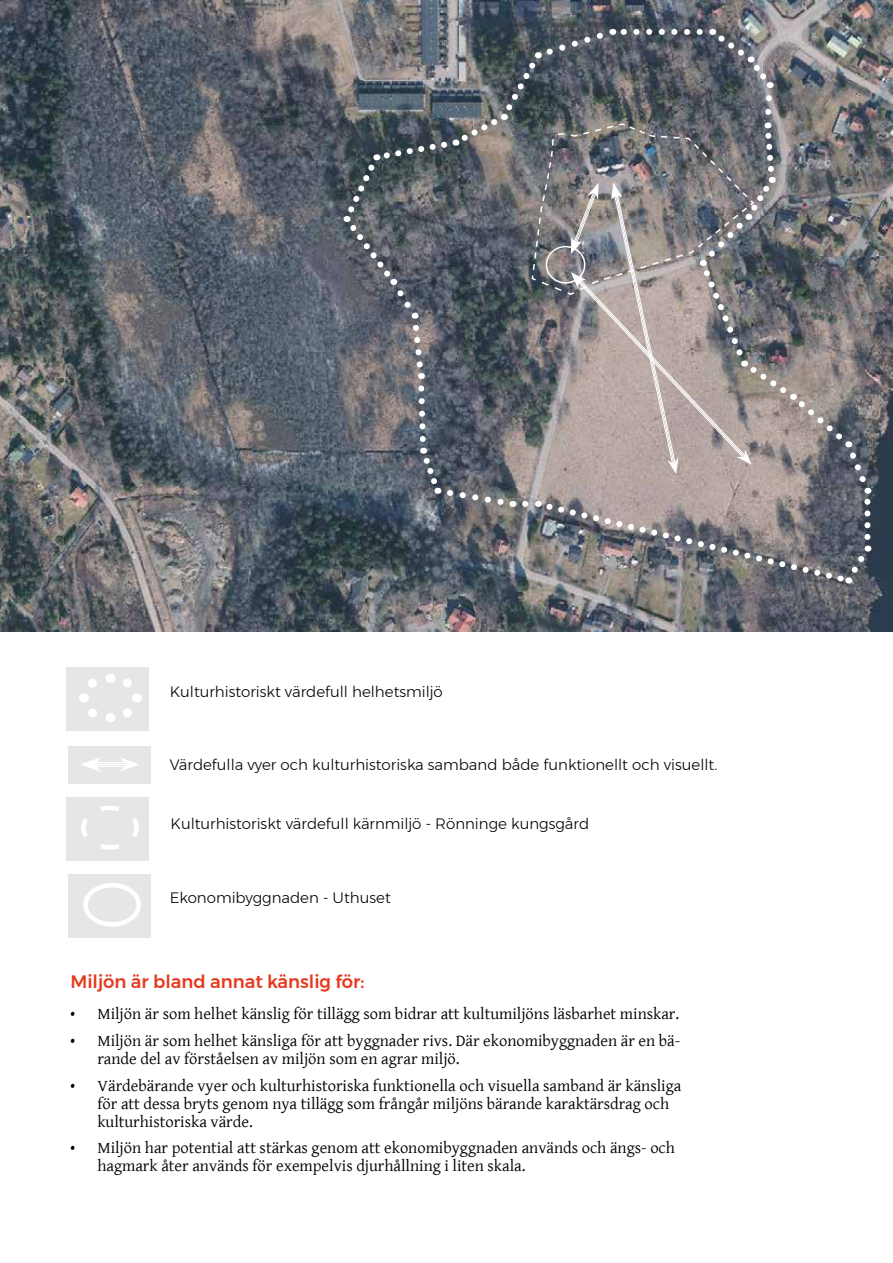
<style>
.page{position:relative;width:893px;height:1263px;background:#fff}
.page>*{position:absolute;margin:0;border:0;box-sizing:border-box;transform-origin:0 0}
.t1{font:500 18px "Montserrat";color:#e7381d}
.t2{font:16.5px/18px "Gentium Basic";color:#000}
.t3{font:300 15px "Montserrat";color:#000}
</style>
<div class="page">
<img style="left:0;top:0;width:893px;height:631px">
<svg style="left:341px;top:27px;width:531px;height:559px;background:#76767a"></svg>
<div style="left:546px;top:246px;width:39px;height:38px;border:2px solid #fff;border-radius:50%"></div>
<div style="left:66px;top:668px;width:83px;height:63px;background:#e6e6e6"></div>
<svg style="left:79px;top:674px;width:63px;height:48px"></svg>
<div style="left:69px;top:746px;width:82px;height:37px;background:#e6e6e6"></div>
<hr style="left:93px;top:762px;width:34px;height:1px;background:#fff">
<hr style="left:93px;top:764px;width:34px;height:1px;background:#fff">
<hr style="left:93px;top:766px;width:34px;height:1px;background:#fff">
<svg style="left:81px;top:757px;width:20px;height:15px"></svg>
<svg style="left:120px;top:758px;width:19px;height:14px"></svg>
<div style="left:66px;top:797px;width:83px;height:63px;background:#e6e6e6"></div>
<svg style="left:81px;top:806px;width:58px;height:44px"></svg>
<div style="left:69px;top:874px;width:82px;height:63px;background:#e6e6e6"></div>
<div style="left:83px;top:883px;width:58px;height:44px;border:4px solid #fff;border-radius:50%"></div>
<p class="t3" style="left:170px;top:680px;width:275px">Kulturhistoriskt värdefull helhetsmiljö</p>
<p class="t3" style="left:170px;top:753px;width:549px">Värdefulla vyer och kulturhistoriska samband både funktionellt och visuellt.</p>
<p class="t3" style="left:171px;top:813px;width:420px">Kulturhistoriskt värdefull kärnmiljö - Rönninge kungsgård</p>
<p class="t3" style="left:170px;top:886px;width:223px">Ekonomibyggnaden - Uthuset</p>
<p class="t1" style="left:70px;top:968px;width:296px">Miljön är bland annat känslig för:</p>
<p class="t2" style="left:70px;top:1005px;width:610px">• Miljön är som helhet känslig för tillägg som bidrar att kultumiljöns läsbarhet minskar.</p>
<p class="t2" style="left:97px;top:1031px;width:584px;text-indent:-27px">• Miljön är som helhet känsliga för att byggnader rivs. Där ekonomibyggnaden är en bä&shy;rande del av förståelsen av miljön som en agrar miljö.</p>
<p class="t2" style="left:97px;top:1076px;width:585px;text-indent:-27px">• Värdebärande vyer och kulturhistoriska funktionella och visuella samband är känsliga för att dessa bryts genom nya tillägg som frångår miljöns bärande karaktärsdrag och kulturhistoriska värde.</p>
<p class="t2" style="left:97px;top:1138px;width:579px;text-indent:-27px">• Miljön har potential att stärkas genom att ekonomibyggnaden används och ängs- och hagmark åter används för exempelvis djurhållning i liten skala.</p>
</div>
